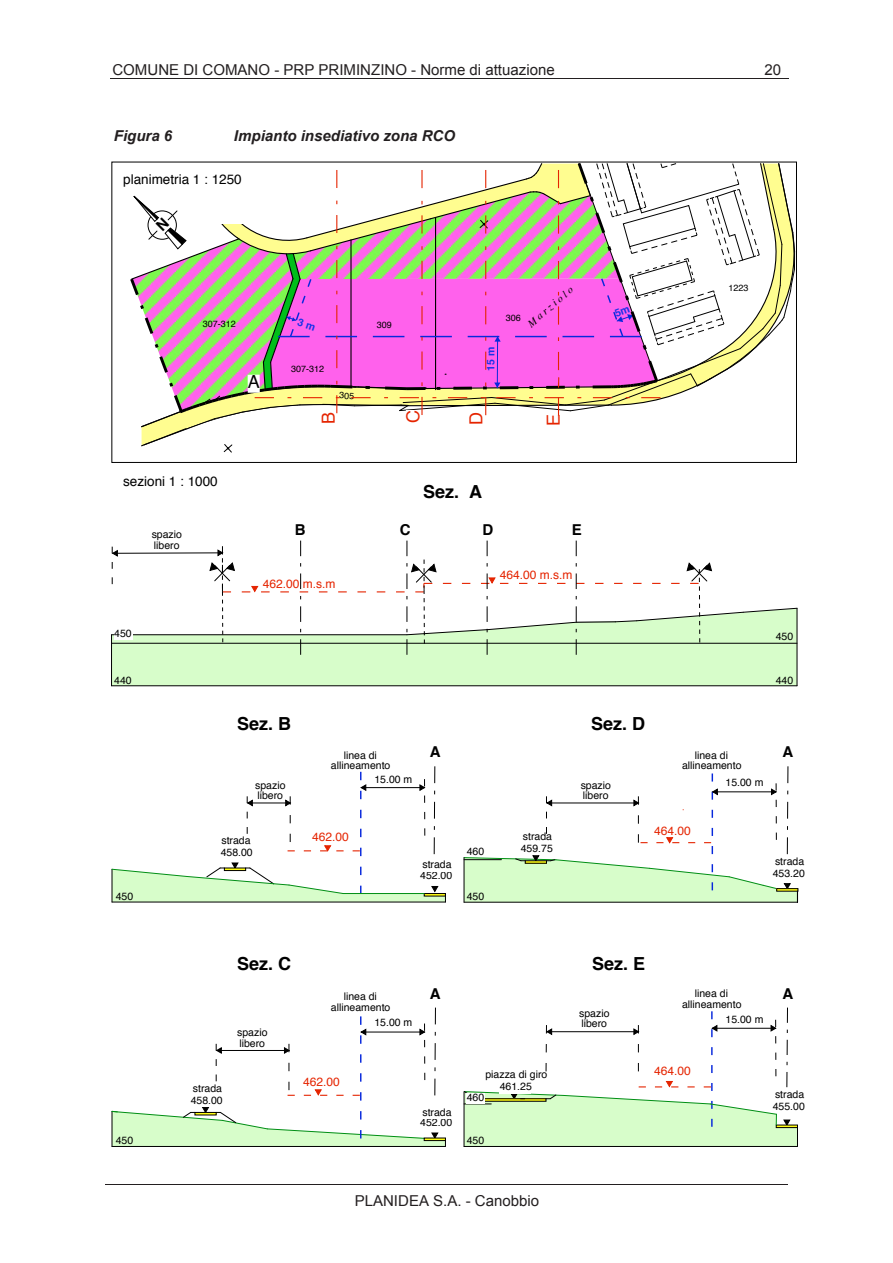
<style>
.page{position:relative;width:893px;height:1263px;background:#fff}
.page>*{position:absolute;margin:0;border:0;box-sizing:border-box;transform-origin:0 0}
.t1{font:700 18px "Times";color:#000}
.t2{font:700 18px "Helvetica";color:#000}
.t3{font:18px "Helvetica";color:#e52400}
.t4{font:18px "Helvetica";color:#000}
.t5{font:15px "Arial";color:#231f20}
.t6{font:italic 700 15px "Arial";color:#231f20}
.t7{font:700 15px "Helvetica";color:#000}
.t8{font:13.5px "Helvetica";color:#000}
.t9{font:12px "Helvetica";color:#e52400}
.t10{font:10.5px/10.5px "Helvetica";color:#000;text-align:center}
.t11{font:italic 10.5px "Times";color:#000}
.t12{font:700 10.5px "Helvetica";color:#1832e9}
.t13{font:9px "Helvetica";color:#000}
</style>
<div class="page">
<hr style="left:110px;top:78px;width:678px;height:1px;background:#231f20">
<hr style="left:106px;top:1185px;width:682px;height:1px;background:#231f20">
<svg style="left:112px;top:608px;width:685px;height:77px;fill:#d7fdca"></svg>
<hr style="left:112px;top:634px;width:295px;height:1px;background:#000">
<hr style="left:112px;top:643px;width:685px;height:1px;background:#000">
<hr style="left:112px;top:685px;width:685px;height:1px;background:#000">
<div style="left:114px;top:630px;width:18px;height:10px;background:#fff"></div>
<hr style="left:111px;top:635px;width:1px;height:51px;background:#000">
<hr style="left:797px;top:608px;width:1px;height:78px;background:#000">
<hr style="left:361px;top:787px;width:63px;height:1px;background:#000">
<svg style="left:419px;top:779px;width:6px;height:24px"></svg>
<svg style="left:360px;top:772px;width:6px;height:27px"></svg>
<svg style="left:353px;top:848px;width:8px;height:8px"></svg>
<svg style="left:320px;top:845px;width:24px;height:7px"></svg>
<hr style="left:112px;top:1146px;width:333px;height:1px;background:#000">
<hr style="left:361px;top:1032px;width:63px;height:1px;background:#000">
<svg style="left:419px;top:1023px;width:6px;height:24px"></svg>
<svg style="left:360px;top:1016px;width:6px;height:28px"></svg>
<svg style="left:353px;top:1092px;width:8px;height:8px"></svg>
<svg style="left:304px;top:1089px;width:23px;height:7px"></svg>
<svg style="left:111px;top:1107px;width:335px;height:39px"></svg>
<hr style="left:464px;top:902px;width:333px;height:1px;background:#000">
<hr style="left:464px;top:1146px;width:333px;height:1px;background:#000">
<svg style="left:242px;top:585px;width:28px;height:8px"></svg>
<svg style="left:614px;top:562px;width:184px;height:80px"></svg>
<hr style="left:112px;top:902px;width:333px;height:1px;background:#000">
<svg style="left:111px;top:862px;width:335px;height:40px"></svg>
<hr style="left:576px;top:621px;width:39px;height:2px;background:#000">
<svg style="left:434px;top:837px;width:1px;height:17px"></svg>
<svg style="left:434px;top:802px;width:1px;height:17px"></svg>
<svg style="left:434px;top:766px;width:1px;height:17px"></svg>
<svg style="left:434px;top:1078px;width:1px;height:17px"></svg>
<svg style="left:435px;top:1043px;width:1px;height:17px"></svg>
<svg style="left:435px;top:1007px;width:1px;height:17px"></svg>
<svg style="left:285px;top:796px;width:6px;height:10px"></svg>
<svg style="left:247px;top:796px;width:6px;height:10px"></svg>
<hr style="left:248px;top:803px;width:42px;height:1px;background:#000">
<hr style="left:217px;top:1050px;width:72px;height:1px;background:#000">
<svg style="left:284px;top:1044px;width:6px;height:10px"></svg>
<svg style="left:288px;top:1082px;width:7px;height:14px"></svg>
<svg style="left:216px;top:1044px;width:6px;height:22px"></svg>
<svg style="left:464px;top:766px;width:334px;height:136px"></svg>
<svg style="left:464px;top:1007px;width:334px;height:139px"></svg>
<svg style="left:300px;top:639px;width:1px;height:16px"></svg>
<svg style="left:300px;top:606px;width:1px;height:16px"></svg>
<svg style="left:300px;top:573px;width:8px;height:26px"></svg>
<svg style="left:300px;top:541px;width:1px;height:15px"></svg>
<svg style="left:396px;top:541px;width:188px;height:114px"></svg>
<svg style="left:209px;top:546px;width:26px;height:96px"></svg>
<svg style="left:112px;top:547px;width:6px;height:22px"></svg>
<hr style="left:113px;top:553px;width:110px;height:1px;background:#000">
<svg style="left:128px;top:161px;width:669px;height:292px"></svg>
<p class="t5" style="left:112px;top:60px;width:444px">COMUNE DI COMANO - PRP PRIMINZINO - Norme di attuazione</p>
<p class="t5" style="left:764px;top:60px;width:18px">20</p>
<p class="t1" style="left:108px;top:128px;width:45px">Fig. 6</p>
<p class="t1" style="left:178px;top:128px;width:245px">Impianto insediativo zona RCO</p>
<p class="t6" style="left:114px;top:126px;width:60px">Figura 6</p>
<p class="t6" style="left:234px;top:126px;width:223px">Impianto insediativo zona RCO</p>
<p class="t8" style="left:123px;top:174px;width:120px">planimetria 1 : 1250</p>
<p class="t13" style="left:203px;top:320px;width:35px">307-312</p>
<p class="t4" style="left:248px;top:375px;width:14px">A</p>
<p class="t8" style="left:123px;top:476px;width:96px">sezioni 1 : 1000</p>
<p class="t10" style="left:152px;top:530px;width:32px">spazio</p>
<p class="t10" style="left:154px;top:541px;width:27px">libero</p>
<p class="t13" style="left:291px;top:365px;width:35px">307-312</p>
<p class="t13" style="left:377px;top:322px;width:17px">309</p>
<p class="t12" style="left:487px;top:371px;width:25px;rotate:-90deg">15 m</p>
<p class="t11" style="left:527px;top:322px;width:58px;rotate:-41deg">M a r z i o l o</p>
<p class="t13" style="left:728px;top:284px;width:22px">1223</p>
<p class="t13" style="left:506px;top:314px;width:17px">306</p>
<p class="t3" style="left:321px;top:424px;width:14px;rotate:-90deg">B</p>
<p class="t3" style="left:406px;top:423px;width:14px;rotate:-90deg">C</p>
<p class="t3" style="left:469px;top:425px;width:15px;rotate:-90deg">D</p>
<p class="t3" style="left:546px;top:426px;width:14px;rotate:-90deg">E</p>
<p class="t2" style="left:423px;top:484px;width:61px">Sez. A</p>
<p class="t7" style="left:295px;top:524px;width:12px">B</p>
<p class="t7" style="left:400px;top:524px;width:12px">C</p>
<p class="t7" style="left:482px;top:524px;width:12px">D</p>
<p class="t7" style="left:572px;top:524px;width:12px">E</p>
<p class="t9" style="left:263px;top:579px;width:74px">462.00 m.s.m</p>
<p class="t9" style="left:500px;top:570px;width:74px">464.00 m.s.m</p>
<p class="t10" style="left:114px;top:629px;width:19px">450</p>
<p class="t10" style="left:114px;top:676px;width:19px">440</p>
<p class="t10" style="left:776px;top:632px;width:19px">450</p>
<p class="t10" style="left:776px;top:676px;width:19px">440</p>
<p class="t2" style="left:237px;top:717px;width:56px">Sez. B</p>
<p class="t2" style="left:591px;top:717px;width:56px">Sez. D</p>
<p class="t10" style="left:331px;top:751px;width:61px">linea di allineamento</p>
<p class="t7" style="left:430px;top:746px;width:12px">A</p>
<p class="t7" style="left:782px;top:746px;width:12px">A</p>
<p class="t10" style="left:682px;top:751px;width:61px">linea di allineamento</p>
<p class="t10" style="left:374px;top:775px;width:39px">15.00 m</p>
<p class="t10" style="left:255px;top:781px;width:32px;text-align:left">spazio libero</p>
<p class="t10" style="left:581px;top:781px;width:32px;text-align:left">spazio libero</p>
<p class="t10" style="left:725px;top:778px;width:39px">15.00 m</p>
<p class="t10" style="left:221px;top:836px;width:31px">strada</p>
<p class="t10" style="left:221px;top:848px;width:34px">458.00</p>
<p class="t9" style="left:312px;top:832px;width:38px">462.00</p>
<p class="t10" style="left:422px;top:860px;width:31px">strada</p>
<p class="t10" style="left:420px;top:871px;width:34px">452.00</p>
<p class="t10" style="left:523px;top:832px;width:31px">strada</p>
<p class="t10" style="left:467px;top:847px;width:19px">460</p>
<p class="t10" style="left:521px;top:844px;width:34px">459.75</p>
<p class="t9" style="left:654px;top:826px;width:38px">464.00</p>
<p class="t10" style="left:775px;top:857px;width:31px">strada</p>
<p class="t10" style="left:773px;top:869px;width:34px">453.20</p>
<p class="t10" style="left:116px;top:892px;width:19px">450</p>
<p class="t10" style="left:467px;top:892px;width:19px">450</p>
<p class="t2" style="left:237px;top:957px;width:56px">Sez. C</p>
<p class="t2" style="left:592px;top:957px;width:55px">Sez. E</p>
<p class="t10" style="left:237px;top:1028px;width:32px;text-align:left">spazio libero</p>
<p class="t10" style="left:331px;top:992px;width:61px">linea di allineamento</p>
<p class="t10" style="left:374px;top:1018px;width:39px">15.00 m</p>
<p class="t7" style="left:430px;top:988px;width:12px">A</p>
<p class="t7" style="left:782px;top:988px;width:12px">A</p>
<p class="t10" style="left:682px;top:989px;width:61px">linea di allineamento</p>
<p class="t10" style="left:579px;top:1009px;width:32px;text-align:left">spazio libero</p>
<p class="t10" style="left:725px;top:1015px;width:39px">15.00 m</p>
<p class="t10" style="left:193px;top:1084px;width:31px">strada</p>
<p class="t10" style="left:191px;top:1096px;width:34px">458.00</p>
<p class="t9" style="left:303px;top:1077px;width:38px">462.00</p>
<p class="t10" style="left:422px;top:1108px;width:31px">strada</p>
<p class="t10" style="left:485px;top:1070px;width:63px">piazza di giro</p>
<p class="t10" style="left:467px;top:1093px;width:19px">460</p>
<p class="t10" style="left:500px;top:1082px;width:34px">461.25</p>
<p class="t9" style="left:654px;top:1066px;width:38px">464.00</p>
<p class="t10" style="left:775px;top:1090px;width:31px">strada</p>
<p class="t10" style="left:773px;top:1102px;width:34px">455.00</p>
<p class="t10" style="left:420px;top:1118px;width:34px">452.00</p>
<p class="t10" style="left:116px;top:1136px;width:19px">450</p>
<p class="t10" style="left:467px;top:1136px;width:19px">450</p>
<p class="t5" style="left:355px;top:1191px;width:186px">PLANIDEA S.A. - Canobbio</p>
</div>
